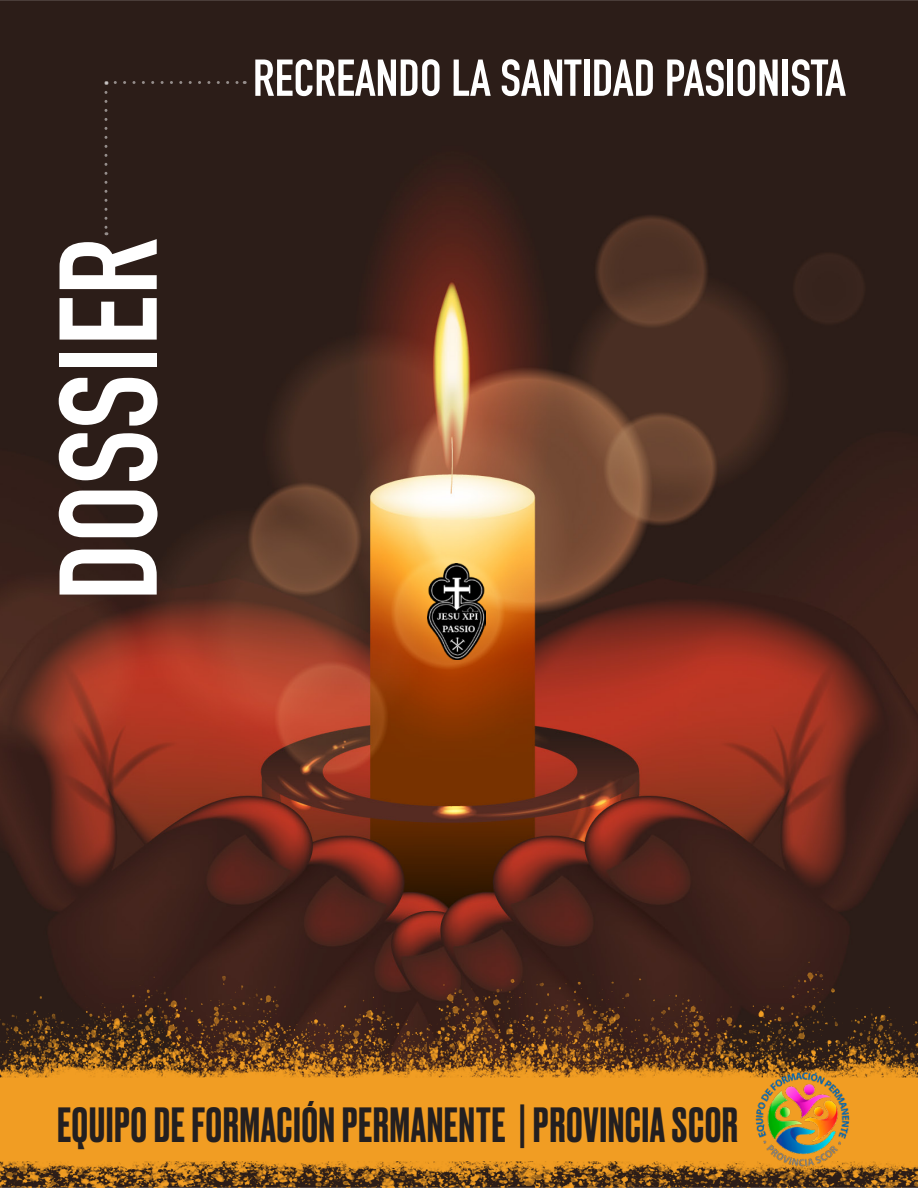
<style>
.page{position:relative;width:918px;height:1188px;background:#fff}
.page>*{position:absolute;margin:0;border:0;box-sizing:border-box;transform-origin:0 0}
.t1{font:700 136.5px "DIN Condensed";color:#fff}
.t2{font:700 51px "DIN Condensed";color:#fff}
.t3{font:500 46.5px "Druk";letter-spacing:.025em;color:#231f20}
</style>
<div class="page">
<img style="left:0;top:1127px;width:1px;height:61px">
<img style="left:1px;top:0;width:917px;height:1188px">
<img style="left:1px;top:1127px;width:916px;height:61px">
<img style="left:0;top:961px;width:918px;height:166px">
<img style="left:741px;top:1068px;width:123px;height:102px">
<img style="left:428px;top:563px;width:57px;height:97px">
<svg style="left:104px;top:92px;width:3px;height:143px"></svg>
<svg style="left:115px;top:81px;width:130px;height:3px"></svg>
<p class="t1" style="left:17px;top:601px;width:365px;rotate:-90deg">DOSSIER</p>
<p class="t2" style="left:253px;top:44px;width:595px">RECREANDO LA SANTIDAD PASIONISTA</p>
<p class="t3" style="left:57px;top:1093px;width:682px">EQUIPO DE FORMACIÓN PERMANENTE | PROVINCIA SCOR</p>
</div>
